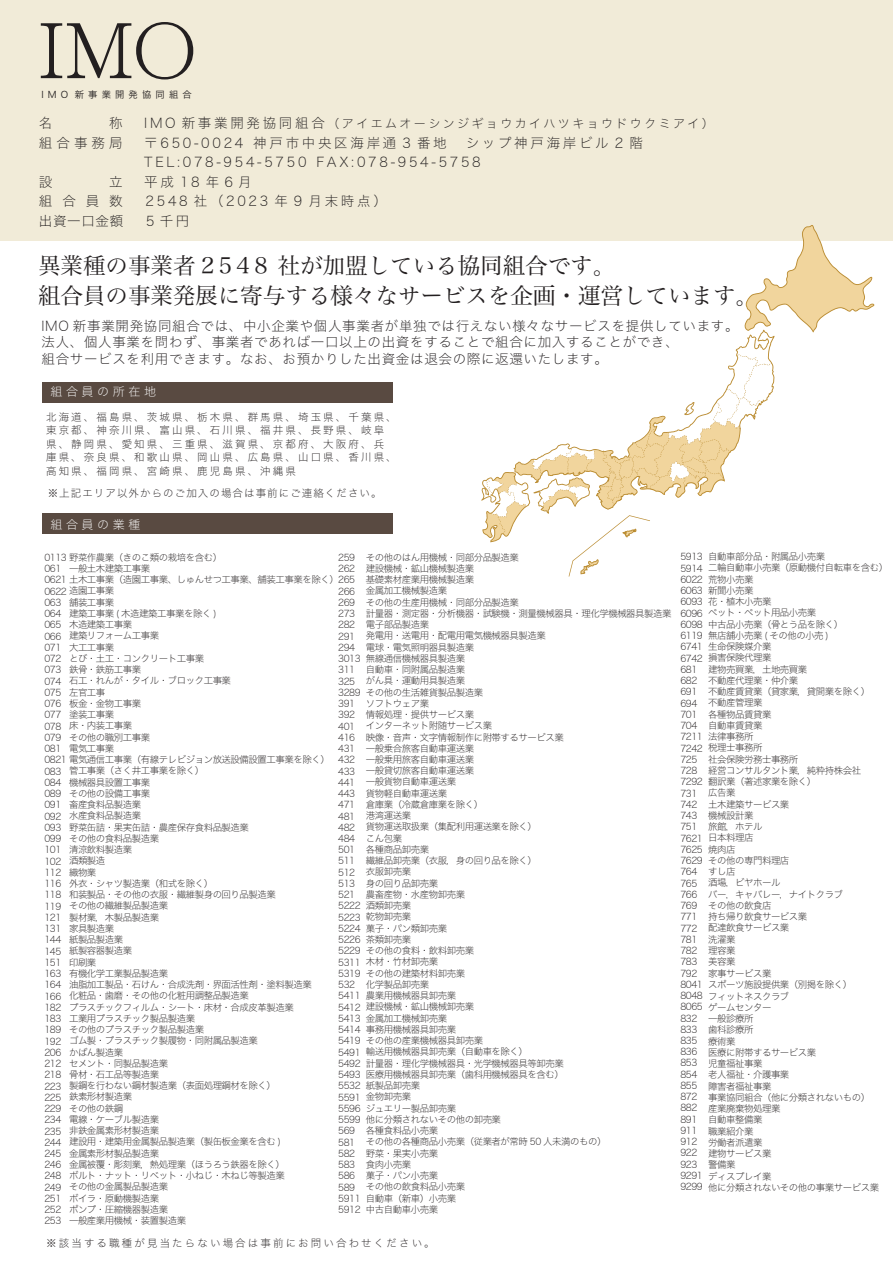
<style>
.page{position:relative;width:893px;height:1263px;background:#fff}
.page>*{position:absolute;margin:0;border:0;box-sizing:border-box;transform-origin:0 0}
.t1{font:22.5px/30px "Hira Min Pro N W3";color:#231f20}
.t2{font:13.5px/16.5px "Hiragino Sans W1";letter-spacing:.05em;color:#231f20}
.t3{font:13.5px/19.5px "Hiragino Sans W1";letter-spacing:.2em;color:#231f20}
.t4{font:12px "Hiragino Sans W1";letter-spacing:.2em;color:#231f20}
.t5{font:12px "Hiragino Sans W1";letter-spacing:.3em;color:#fff}
.t6{font:10.5px/13.5px "Hiragino Sans W1";letter-spacing:.2em;color:#231f20}
.t7{font:10.5px "Hiragino Sans W1";letter-spacing:.1em;color:#231f20}
.t8{font:9.45px/11.2px "Hiragino Sans W1";letter-spacing:-.05em;color:#231f20}
.t9{font:9.3px "Hira Kaku Pro W3";letter-spacing:.45em;color:#231f20}
.s1{font-size:13.5px}
</style>
<div class="page">
<div style="left:0;top:0;width:893px;height:240px;background:#f1ebd8"></div>
<svg style="left:481px;top:225px;width:393px;height:352px"></svg>
<div style="left:42px;top:382px;width:350px;height:20px;background:#594a41"></div>
<div style="left:42px;top:514px;width:350px;height:20px;background:#594a41"></div>
<svg style="left:41px;top:22px;width:152px;height:57px"></svg>
<p class="t9" style="left:41px;top:86px;width:152px">IMO 新事業開発協同組合</p>
<p class="t4" style="left:39px;top:112px;width:676px"><span class="s1">名　　　称　IMO 新事業開発協同組合</span>（アイエムオーシンジギョウカイハツキョウドウクミアイ）</p>
<h2 class="t3" style="left:39px;top:132px;width:605px">組合事務局　〒650-0024 神戸市中央区海岸通 3 番地　シップ神戸海岸ビル 2 階　　　　　　TEL:078-954-5750 FAX:078-954-5758<br>設　　　立　平成 18 年６月<br>組 合 員 数</h2>
<h2 class="t3" style="left:146px;top:190px;width:243px">2548 社（2023 年 9 月末時点）</h2>
<h2 class="t2" style="left:39px;top:211px;width:86px">出資一口金額</h2>
<h2 class="t2" style="left:144px;top:211px;width:47px">５千円</h2>
<h1 class="t1" style="left:38px;top:249px;width:721px">異業種の事業者 2 5 4 8 社が加盟している協同組合です。<br>組合員の事業発展に寄与する様々なサービスを企画・運営しています。</h1>
<h2 class="t2" style="left:42px;top:316px;width:698px">IMO 新事業開発協同組合では、中小企業や個人事業者が単独では行えない様々なサービスを提供しています。法人、個人事業を問わず、事業者であれば一口以上の出資をすることで組合に加入することができ、<br>組合サービスを利用できます。なお、お預かりした出資金は退会の際に返還いたします。</h2>
<p class="t5" style="left:50px;top:381px;width:107px">組合員の所在地</p>
<p class="t6" style="left:46px;top:409px;width:352px">北海道、福島県、茨城県、栃木県、群馬県、埼玉県、千葉県、東京都、神奈川県、富山県、石川県、福井県、長野県、岐阜県、静岡県、愛知県、三重県、滋賀県、京都府、大阪府、兵庫県、奈良県、和歌山県、岡山県、広島県、山口県、香川県、高知県、福岡県、宮崎県、鹿児島県、沖縄県</p>
<p class="t7" style="left:48px;top:484px;width:335px">※上記エリア以外からのご加入の場合は事前にご連絡ください。</p>
<p class="t5" style="left:50px;top:513px;width:91px">組合員の業種</p>
<p class="t8" style="left:366px;top:551px;width:307px">その他のはん用機械・同部分品製造業<br>建設機械・鉱山機械製造業<br>基礎素材産業用機械製造業<br>金属加工機械製造業<br>その他の生産用機械・同部分品製造業<br>計量器・測定器・分析機器・試験機・測量機械器具・理化学機械器具製造業電子部品製造業<br>発電用・送電用・配電用電気機械器具製造業<br>電球・電気照明器具製造業<br>無線通信機械器具製造業<br>自動車・同附属品製造業<br>がん具・運動用具製造業<br>その他の生活雑貨製品製造業<br>ソフトウェア業<br>情報処理・提供サービス業<br>インターネット附随サービス業<br>映像・音声・文字情報制作に附帯するサービス業<br>一般乗合旅客自動車運送業<br>一般乗用旅客自動車運送業<br>一般貸切旅客自動車運送業<br>一般貨物自動車運送業<br>貨物軽自動車運送業<br>倉庫業（冷蔵倉庫業を除く）<br>港湾運送業<br>貨物運送取扱業（集配利用運送業を除く）<br>こん包業<br>各種商品卸売業<br>繊維品卸売業（衣服，身の回り品を除く）<br>衣服卸売業<br>身の回り品卸売業<br>農畜産物・水産物卸売業<br>酒類卸売業<br>乾物卸売業<br>菓子・パン類卸売業<br>茶類卸売業<br>その他の食料・飲料卸売業<br>木材・竹材卸売業<br>その他の建築材料卸売業<br>化学製品卸売業<br>農業用機械器具卸売業<br>建設機械・鉱山機械卸売業<br>金属加工機械卸売業<br>事務用機械器具卸売業<br>その他の産業機械器具卸売業<br>輸送用機械器具卸売業（自動車を除く）<br>計量器・理化学機械器具・光学機械器具等卸売業<br>医療用機械器具卸売業（歯科用機械器具を含む）<br>紙製品卸売業<br>金物卸売業<br>ジュエリー製品卸売業<br>他に分類されないその他の卸売業<br>各種食料品小売業<br>その他の各種商品小売業（従業者が常時 50 人未満のもの）<br>野菜・果実小売業<br>食肉小売業<br>菓子・パン小売業<br>その他の飲食料品小売業<br>自動車（新車）小売業<br>中古自動車小売業</p>
<p class="t8" style="left:44px;top:551px;width:312px">0113 野菜作農業（きのこ類の栽培を含む）<br>061<br>0621 土木工事業（造園工事業、しゅんせつ工事業、舗装工事業を除く）265<br>0622 造園工事業<br>063<br>064<br>065<br>066<br>071<br>072<br>073<br>074<br>075<br>076<br>077<br>078<br>079<br>081<br>0821 電気通信工事業（有線テレビジョン放送設備設置工事業を除く）<br>083<br>084<br>089<br>091<br>092<br>093<br>099<br>101<br>102<br>112<br>116<br>118<br>119<br>121<br>131<br>144<br>145<br>151<br>163<br>164<br>166<br>182<br>183<br>189<br>192<br>206<br>212<br>218<br>223<br>225<br>229<br>234<br>235<br>244<br>245<br>246<br>248<br>249<br>251<br>252<br>253</p>
<p class="t8" style="left:338px;top:551px;width:18px">259<br>262</p>
<p class="t8" style="left:338px;top:585px;width:24px">266<br>269<br>273<br>282<br>291<br>294<br>3013<br>311<br>325<br>3289<br>391<br>392<br>401<br>416<br>431<br>432<br>433<br>441<br>443<br>471<br>481<br>482<br>484<br>501<br>511<br>512<br>513<br>521<br>5222<br>5223<br>5224<br>5226<br>5229<br>5311<br>5319<br>532<br>5411<br>5412<br>5413<br>5414<br>5419<br>5491<br>5492<br>5493<br>5532<br>5591<br>5596<br>5599<br>569<br>581<br>582<br>583<br>586<br>589<br>5911<br>5912</p>
<p class="t8" style="left:69px;top:562px;width:83px">一般土木建築工事業</p>
<p class="t8" style="left:69px;top:596px;width:164px">舗装工事業<br>建築工事業 ( 木造建築工事業を除く )<br>木造建築工事業<br>建築リフォーム工事業<br>大工工事業<br>とび・土工・コンクリート工事業<br>鉄骨・鉄筋工事業<br>石工・れんが・タイル・ブロック工事業左官工事<br>板金・金物工事業<br>塗装工事業<br>床・内装工事業<br>その他の職別工事業<br>電気工事業</p>
<p class="t8" style="left:69px;top:764px;width:244px">管工事業（さく井工事業を除く）<br>機械器具設置工事業<br>その他の設備工事業<br>畜産食料品製造業<br>水産食料品製造業<br>野菜缶詰・果実缶詰・農産保存食料品製造業<br>その他の食料品製造業<br>清涼飲料製造業<br>酒類製造<br>織物業<br>外衣・シャツ製造業（和式を除く）<br>和装製品・その他の衣服・繊維製身の回り品製造業<br>その他の繊維製品製造業<br>製材業，木製品製造業<br>家具製造業<br>紙製品製造業<br>紙製容器製造業<br>印刷業<br>有機化学工業製品製造業<br>油脂加工製品・石けん・合成洗剤・界面活性剤・塗料製造業化粧品・歯磨・その他の化粧用調整品製造業<br>プラスチックフィルム・シート・床材・合成皮革製造業<br>工業用プラスチック製品製造業<br>その他のプラスチック製品製造業<br>ゴム製・プラスチック製履物・同附属品製造業<br>かばん製造業<br>セメント・同製品製造業<br>骨材・石工品等製造業<br>製鋼を行わない鋼材製造業（表面処理鋼材を除く）<br>鉄素形材製造業<br>その他の鉄鋼<br>電線・ケーブル製造業<br>非鉄金属素形材製造業<br>建設用・建築用金属製品製造業（製缶板金業を含む )<br>金属素形材製品製造業<br>金属被覆・彫刻業，熱処理業（ほうろう鉄器を除く）<br>ボルト・ナット・リベット・小ねじ・木ねじ等製造業<br>その他の金属製品製造業<br>ボイラ・原動機製造業<br>ポンプ・圧縮機器製造業<br>一般産業用機械・装置製造業</p>
<p class="t6" style="left:46px;top:1235px;width:390px">※該当する職種が見当たらない場合は事前にお問い合わせください。</p>
<p class="t8" style="left:680px;top:550px;width:24px">5913<br>5914<br>6022<br>6063<br>6093<br>6096<br>6098<br>6119<br>6741<br>6742<br>681<br>682<br>691<br>694<br>701<br>704<br>7211<br>7242<br>725<br>728<br>7292<br>731<br>742<br>743<br>751<br>7621<br>7625<br>7629<br>764<br>765<br>766<br>769<br>771<br>772<br>781<br>782<br>783<br>792<br>8041<br>8048<br>8065<br>832<br>833<br>835<br>836<br>853<br>854<br>855<br>872<br>882<br>891<br>911<br>912<br>922<br>923<br>9291<br>9299</p>
<p class="t8" style="left:708px;top:550px;width:182px">自動車部分品・附属品小売業<br>二輪自動車小売業（原動機付自転車を含む）荒物小売業<br>新聞小売業<br>花・植木小売業<br>ペット・ペット用品小売業<br>中古品小売業（骨とう品を除く）<br>無店舗小売業 ( その他の小売 )<br>生命保険媒介業<br>損害保険代理業<br>建物売買業，土地売買業<br>不動産代理業・仲介業<br>不動産賃貸業（貸家業，貸間業を除く）<br>不動産管理業<br>各種物品賃貸業<br>自動車賃貸業<br>法律事務所<br>税理士事務所<br>社会保険労務士事務所<br>経営コンサルタント業，純粋持株会社<br>翻訳業（著述家業を除く）<br>広告業<br>土木建築サービス業<br>機械設計業<br>旅館，ホテル<br>日本料理店<br>焼肉店<br>その他の専門料理店<br>すし店<br>酒場，ビヤホール<br>バー，キャバレー，ナイトクラブ<br>その他の飲食店<br>持ち帰り飲食サービス業<br>配達飲食サービス業<br>洗濯業<br>理容業<br>美容業</p>
<p class="t8" style="left:708px;top:978px;width:173px">スポーツ施設提供業（別掲を除く）<br>フィットネスクラブ<br>ゲームセンター<br>一般診療所<br>歯科診療所<br>療術業<br>医療に附帯するサービス業<br>児童福祉事業<br>老人福祉・介護事業<br>障害者福祉事業<br>事業協同組合（他に分類されないもの）産業廃棄物処理業<br>自動車整備業<br>職業紹介業<br>労働者派遣業<br>建物サービス業<br>警備業<br>ディスプレイ業<br>他に分類されないその他の事業サービス業</p>
</div>
